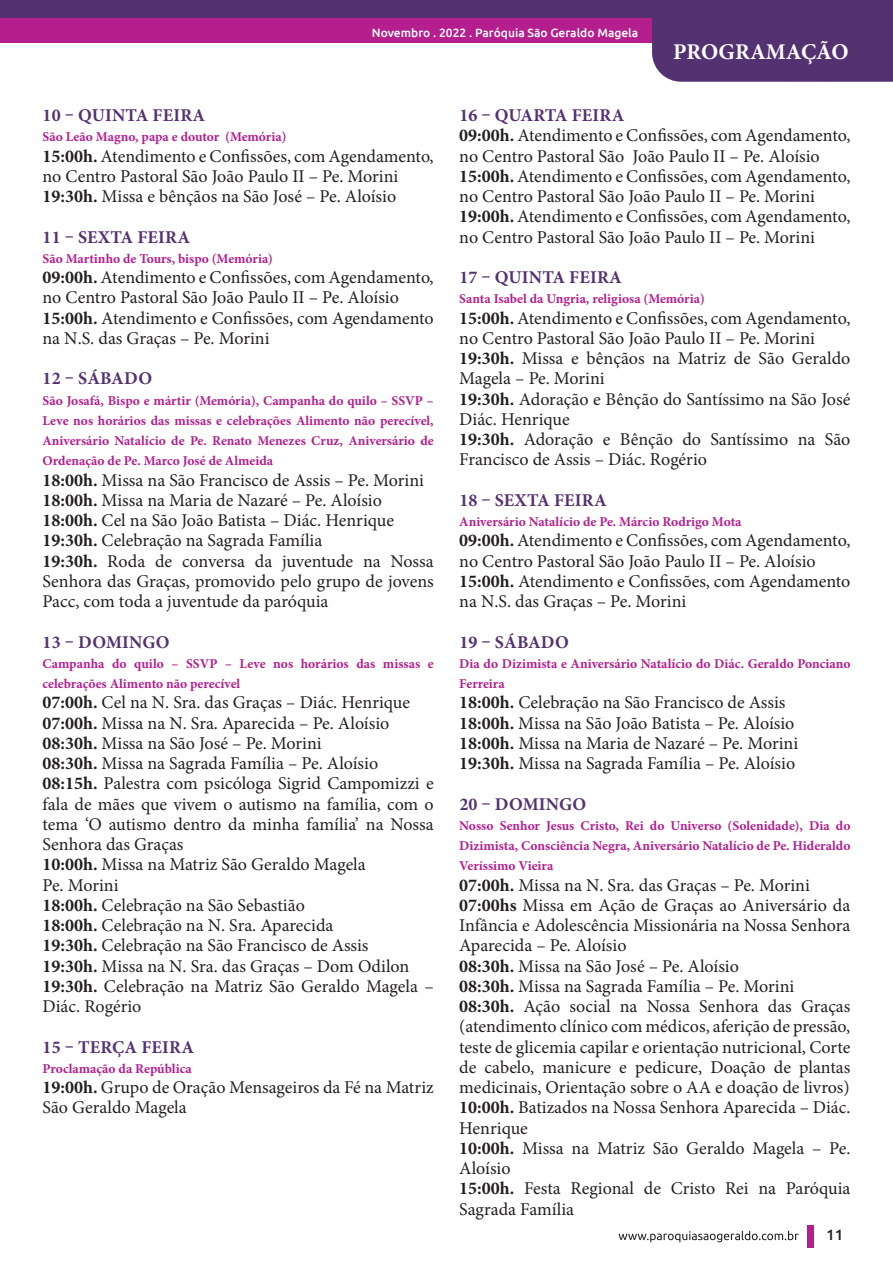
<style>
.page{position:relative;width:893px;height:1263px;background:#fff}
.page>*{position:absolute;margin:0;border:0;box-sizing:border-box;transform-origin:0 0}
.t1{font:700 22.5px "Minion Pro";color:#fff}
.t2{font:18px/20.2px "Minion Pro";color:#231f20}
.t3{font:700 18px "Minion Pro";letter-spacing:.01em;color:#543171}
.t4{font:500 15px "Ubuntu";color:#231f20}
.t5{font:700 13.5px/20.2px "Minion Pro";color:#b41e8d;text-align:justify}
.t6{font:500 12px "Ubuntu";color:#fff}
.s1{font-weight:700}
</style>
<div class="page">
<div style="left:807px;top:1225px;width:6px;height:23px;background:#b41e8d"></div>
<svg style="left:619px;top:1231px;width:180px;height:11px"></svg>
<div style="left:0;top:0;width:893px;height:43px;background:#b41e8d"></div>
<div style="left:0;top:0;width:893px;height:18px;background:#543171"></div>
<div style="left:652px;top:18px;width:241px;height:64px;background:#543171"></div>
<p class="t6" style="left:372px;top:25px;width:268px">Novembro . 2022 . Paróquia São Geraldo Magela</p>
<p class="t1" style="left:673px;top:36px;width:177px">PROGRAMAÇÃO</p>
<p class="t3" style="left:43px;top:103px;width:164px">10 – QUINTA FEIRA</p>
<p class="t5" style="left:43px;top:127px;width:245px">São Leão Magno, papa e doutor (Memória)</p>
<p class="t2" style="left:43px;top:146px;width:393px"><span class="s1">15:00h.</span> Atendimento e Confissões, com Agendamento, no Centro Pastoral São João Paulo II – Pe. Morini</p>
<p class="t2" style="left:43px;top:186px;width:355px"><span class="s1">19:30h.</span> Missa e bênçãos na São José – Pe. Aloísio</p>
<p class="t3" style="left:43px;top:224px;width:149px">11 – SEXTA FEIRA</p>
<p class="t5" style="left:43px;top:248px;width:232px">São Martinho de Tours, bispo (Memória)</p>
<p class="t2" style="left:43px;top:267px;width:393px"><span class="s1">09:00h.</span> Atendimento e Confissões, com Agendamento, no Centro Pastoral São João Paulo II – Pe. Aloísio</p>
<p class="t2" style="left:43px;top:308px;width:393px"><span class="s1">15:00h.</span> Atendimento e Confissões, com Agendamento na N.S. das Graças – Pe. Morini</p>
<p class="t3" style="left:43px;top:366px;width:111px">12 – SÁBADO</p>
<p class="t5" style="left:43px;top:390px;width:393px">São Josafá, Bispo e mártir (Memória), Campanha do quilo – SSVP – Leve nos horários das missas e celebrações Alimento não perecível, Aniversário Natalício de Pe. Renato Menezes Cruz, Aniversário de Ordenação de Pe. Marco José de Almeida</p>
<p class="t2" style="left:43px;top:470px;width:383px"><span class="s1">18:00h.</span> Missa na São Francisco de Assis – Pe. Morini</p>
<p class="t2" style="left:43px;top:490px;width:341px"><span class="s1">18:00h.</span> Missa na Maria de Nazaré – Pe. Aloísio</p>
<p class="t2" style="left:43px;top:510px;width:353px"><span class="s1">18:00h.</span> Cel na São João Batista – Diác. Henrique</p>
<p class="t2" style="left:43px;top:531px;width:281px"><span class="s1">19:30h.</span> Celebração na Sagrada Família</p>
<p class="t2" style="left:43px;top:551px;width:393px;text-align:justify"><span class="s1">19:30h.</span> Roda de conversa da juventude na Nossa Senhora das Graças, promovido pelo grupo de jovens Pacc, com toda a juventude da paróquia</p>
<p class="t3" style="left:43px;top:629px;width:128px">13 – DOMINGO</p>
<p class="t5" style="left:43px;top:653px;width:393px">Campanha do quilo – SSVP – Leve nos horários das missas e celebrações Alimento não perecível</p>
<p class="t2" style="left:43px;top:693px;width:369px"><span class="s1">07:00h.</span> Cel na N. Sra. das Graças – Diác. Henrique</p>
<p class="t2" style="left:43px;top:713px;width:348px"><span class="s1">07:00h.</span> Missa na N. Sra. Aparecida – Pe. Aloísio</p>
<p class="t2" style="left:43px;top:733px;width:281px"><span class="s1">08:30h.</span> Missa na São José – Pe. Morini</p>
<p class="t2" style="left:43px;top:753px;width:337px"><span class="s1">08:30h.</span> Missa na Sagrada Família – Pe. Aloísio</p>
<p class="t2" style="left:43px;top:774px;width:393px;text-align:justify"><span class="s1">08:15h.</span> Palestra com psicóloga Sigrid Campomizzi e fala de mães que vivem o autismo na família, com o tema ‘O autismo dentro da minha família’ na Nossa Senhora das Graças</p>
<p class="t2" style="left:43px;top:855px;width:325px"><span class="s1">10:00h.</span> Missa na Matriz São Geraldo Magela</p>
<p class="t2" style="left:43px;top:875px;width:78px">Pe. Morini</p>
<p class="t2" style="left:43px;top:895px;width:264px"><span class="s1">18:00h.</span> Celebração na São Sebastião</p>
<p class="t2" style="left:43px;top:915px;width:292px"><span class="s1">18:00h.</span> Celebração na N. Sra. Aparecida</p>
<p class="t2" style="left:43px;top:936px;width:328px"><span class="s1">19:30h.</span> Celebração na São Francisco de Assis</p>
<p class="t2" style="left:43px;top:956px;width:368px"><span class="s1">19:30h.</span> Missa na N. Sra. das Graças – Dom Odilon</p>
<p class="t2" style="left:43px;top:976px;width:393px"><span class="s1">19:30h.</span> Celebração na Matriz São Geraldo Magela –<br>Diác. Rogério</p>
<p class="t3" style="left:43px;top:1034px;width:153px">15 – TERÇA FEIRA</p>
<p class="t5" style="left:43px;top:1058px;width:151px">Proclamação da República</p>
<p class="t2" style="left:43px;top:1077px;width:393px"><span class="s1">19:00h.</span> Grupo de Oração Mensageiros da Fé na Matriz<br>São Geraldo Magela</p>
<p class="t3" style="left:459px;top:103px;width:167px">16 – QUARTA FEIRA</p>
<p class="t2" style="left:459px;top:126px;width:393px"><span class="s1">09:00h.</span> Atendimento e Confissões, com Agendamento, no Centro Pastoral São João Paulo II – Pe. Aloísio</p>
<p class="t2" style="left:459px;top:166px;width:393px"><span class="s1">15:00h.</span> Atendimento e Confissões, com Agendamento, no Centro Pastoral São João Paulo II – Pe. Morini</p>
<p class="t2" style="left:459px;top:207px;width:393px"><span class="s1">19:00h.</span> Atendimento e Confissões, com Agendamento, no Centro Pastoral São João Paulo II – Pe. Morini</p>
<p class="t3" style="left:459px;top:265px;width:164px">17 – QUINTA FEIRA</p>
<p class="t5" style="left:459px;top:289px;width:247px">Santa Isabel da Ungria, religiosa (Memória)</p>
<p class="t2" style="left:459px;top:308px;width:393px"><span class="s1">15:00h.</span> Atendimento e Confissões, com Agendamento, no Centro Pastoral São João Paulo II – Pe. Morini</p>
<p class="t2" style="left:459px;top:348px;width:393px"><span class="s1">19:30h.</span> Missa e bênçãos na Matriz de São Geraldo<br>Magela – Pe. Morini</p>
<p class="t2" style="left:459px;top:389px;width:393px"><span class="s1">19:30h.</span> Adoração e Bênção do Santíssimo na São José<br>Diác. Henrique</p>
<p class="t2" style="left:459px;top:429px;width:393px"><span class="s1">19:30h.</span> Adoração e Bênção do Santíssimo na São<br>Francisco de Assis – Diác. Rogério</p>
<p class="t3" style="left:459px;top:487px;width:149px">18 – SEXTA FEIRA</p>
<p class="t5" style="left:459px;top:511px;width:284px">Aniversário Natalício de Pe. Márcio Rodrigo Mota</p>
<p class="t2" style="left:459px;top:531px;width:393px"><span class="s1">09:00h.</span> Atendimento e Confissões, com Agendamento, no Centro Pastoral São João Paulo II – Pe. Aloísio</p>
<p class="t2" style="left:459px;top:571px;width:393px"><span class="s1">15:00h.</span> Atendimento e Confissões, com Agendamento na N.S. das Graças – Pe. Morini</p>
<p class="t3" style="left:459px;top:629px;width:111px">19 – SÁBADO</p>
<p class="t5" style="left:459px;top:653px;width:393px">Dia do Dizimista e Aniversário Natalício do Diác. Geraldo Ponciano<br>Ferreira</p>
<p class="t2" style="left:459px;top:693px;width:328px"><span class="s1">18:00h.</span> Celebração na São Francisco de Assis</p>
<p class="t2" style="left:459px;top:713px;width:337px"><span class="s1">18:00h.</span> Missa na São João Batista – Pe. Aloísio</p>
<p class="t2" style="left:459px;top:733px;width:341px"><span class="s1">18:00h.</span> Missa na Maria de Nazaré – Pe. Morini</p>
<p class="t2" style="left:459px;top:753px;width:337px"><span class="s1">19:30h.</span> Missa na Sagrada Família – Pe. Aloísio</p>
<p class="t3" style="left:459px;top:791px;width:128px">20 – DOMINGO</p>
<p class="t5" style="left:459px;top:815px;width:393px">Nosso Senhor Jesus Cristo, Rei do Universo (Solenidade), Dia do Dizimista, Consciência Negra, Aniversário Natalício de Pe. Hideraldo Veríssimo Vieira</p>
<p class="t2" style="left:459px;top:875px;width:352px"><span class="s1">07:00h.</span> Missa na N. Sra. das Graças – Pe. Morini</p>
<p class="t2" style="left:459px;top:895px;width:393px;text-align:justify"><span class="s1">07:00hs</span> Missa em Ação de Graças ao Aniversário da Infância e Adolescência Missionária na Nossa Senhora Aparecida – Pe. Aloísio</p>
<p class="t2" style="left:459px;top:956px;width:281px"><span class="s1">08:30h.</span> Missa na São José – Pe. Aloísio</p>
<p class="t2" style="left:459px;top:976px;width:337px"><span class="s1">08:30h.</span> Missa na Sagrada Família – Pe. Morini</p>
<p class="t2" style="left:459px;top:996px;width:393px;text-align:justify"><span class="s1">08:30h.</span> Ação social na Nossa Senhora das Graças (atendimento clínico com médicos, aferição de pressão, teste de glicemia capilar e orientação nutricional, Corte de cabelo, manicure e pedicure, Doação de plantas medicinais, Orientação sobre o AA e doação de livros)</p>
<p class="t2" style="left:459px;top:1098px;width:393px"><span class="s1">10:00h.</span> Batizados na Nossa Senhora Aparecida – Diác.<br>Henrique</p>
<p class="t2" style="left:459px;top:1138px;width:393px"><span class="s1">10:00h.</span> Missa na Matriz São Geraldo Magela – Pe.<br>Aloísio</p>
<p class="t2" style="left:459px;top:1179px;width:393px"><span class="s1">15:00h.</span> Festa Regional de Cristo Rei na Paróquia<br>Sagrada Família</p>
<p class="t4" style="left:826px;top:1225px;width:19px">11</p>
</div>
